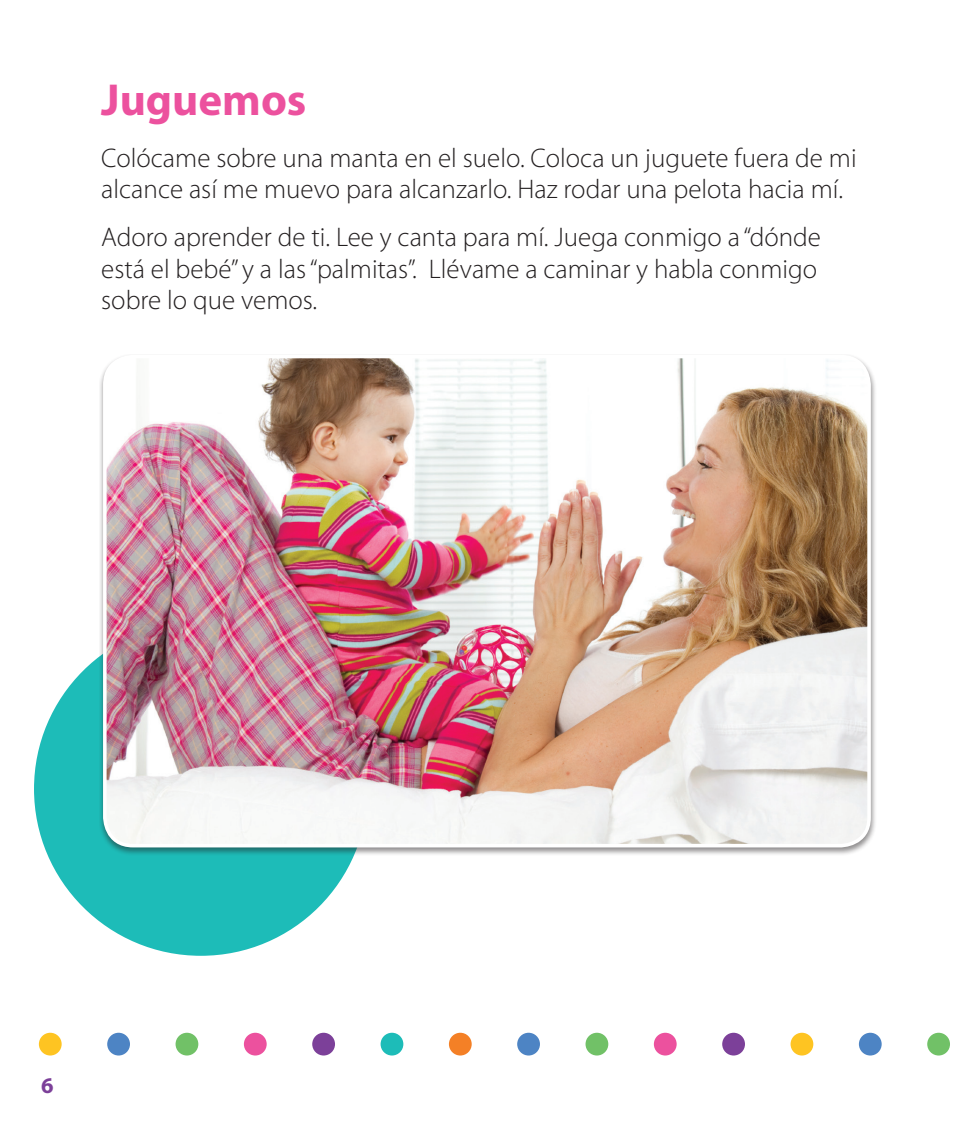
<style>
.page{position:relative;width:972px;height:1134px;background:#fff}
.page>*{position:absolute;margin:0;border:0;box-sizing:border-box;transform-origin:0 0}
.t1{font:700 45px "Myriad Pro";color:#ec519e}
.t2{font:300 27px/31.5px "Myriad Pro";color:#231f20}
.t3{font:700 22.5px "Myriad Pro";color:#7c4099}
</style>
<div class="page">
<div style="left:34px;top:622px;width:334px;height:334px;background:#1dbcb8;border-radius:50%"></div>
<div style="left:99px;top:354px;width:778px;height:502px;background:#231f20;opacity:.5"></div>
<img style="left:105px;top:357px;width:764px;height:489px">
<div style="left:103px;top:355px;width:768px;height:492px;border:4px solid #fff;border-radius:28px"></div>
<div style="left:449px;top:1033px;width:23px;height:23px;background:#f48026;border-radius:50%"></div>
<div style="left:176px;top:1033px;width:22px;height:23px;background:#71c167;border-radius:50%"></div>
<div style="left:381px;top:1033px;width:22px;height:23px;background:#1dbcb8;border-radius:50%"></div>
<div style="left:244px;top:1033px;width:23px;height:23px;background:#ec519e;border-radius:50%"></div>
<div style="left:107px;top:1033px;width:23px;height:23px;background:#4d84c4;border-radius:50%"></div>
<div style="left:312px;top:1033px;width:23px;height:23px;background:#7c4099;border-radius:50%"></div>
<div style="left:39px;top:1033px;width:23px;height:23px;background:#fec422;border-radius:50%"></div>
<div style="left:927px;top:1033px;width:23px;height:23px;background:#71c167;border-radius:50%"></div>
<div style="left:654px;top:1033px;width:23px;height:23px;background:#ec519e;border-radius:50%"></div>
<div style="left:859px;top:1033px;width:23px;height:23px;background:#4d84c4;border-radius:50%"></div>
<div style="left:722px;top:1033px;width:23px;height:23px;background:#7c4099;border-radius:50%"></div>
<div style="left:586px;top:1033px;width:22px;height:23px;background:#71c167;border-radius:50%"></div>
<div style="left:791px;top:1033px;width:22px;height:23px;background:#fec422;border-radius:50%"></div>
<div style="left:517px;top:1033px;width:23px;height:23px;background:#4d84c4;border-radius:50%"></div>
<p class="t1" style="left:101px;top:70px;width:207px">Juguemos</p>
<p class="t2" style="left:101px;top:142px;width:757px">Colócame sobre una manta en el suelo. Coloca un juguete fuera de mi alcance así me muevo para alcanzarlo. Haz rodar una pelota hacia mí.</p>
<p class="t2" style="left:101px;top:221px;width:721px">Adoro aprender de ti. Lee y canta para mí. Juega conmigo a “dónde está el bebé” y a las “palmitas”. Llévame a caminar y habla conmigo sobre lo que vemos.</p>
<p class="t3" style="left:41px;top:1071px;width:14px">6</p>
</div>
